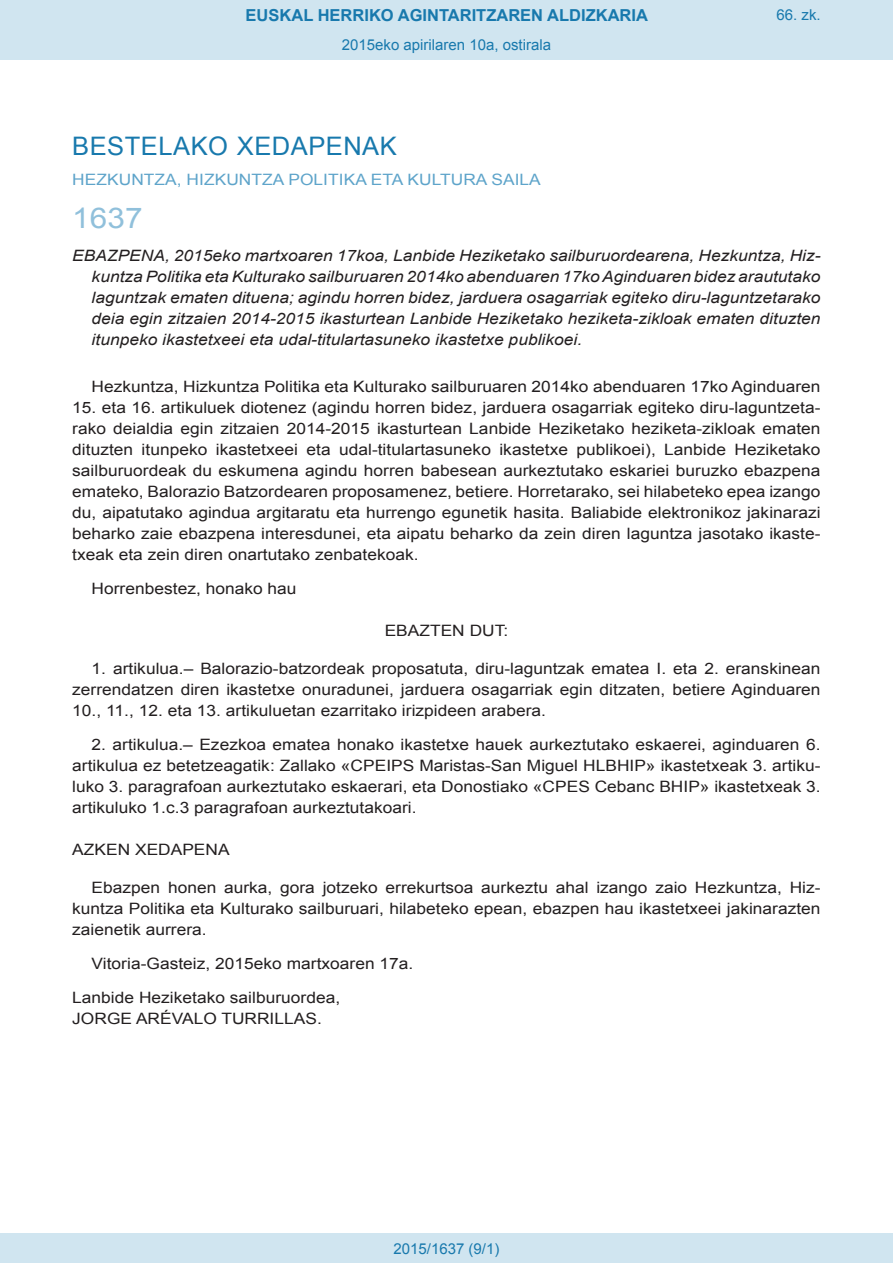
<style>
.page{position:relative;width:893px;height:1263px;background:#fff}
.page>*{position:absolute;margin:0;border:0;box-sizing:border-box;transform-origin:0 0}
.BOPVOrden{font:28.5px "Arial";color:#90c0db;scale:1.11 1}
.BOPVSeccion{font:25.5px "Arial";letter-spacing:.02em;color:#1879ad}
.t1{font:700 16.5px "Arial";color:#1879ad}
.BOPVDetalle{font:15.6px/21px "Arial";color:#231f20;text-align:justify;scale:1.11 1}
.BOPVTitulo{font:italic 15.6px/21px "Arial";color:#231f20;text-align:justify;scale:1.11 1}
.BOPVOrganismo{font:15.6px "Arial";letter-spacing:.005em;color:#5ea4ca;scale:1.11 1}
.BOPVFirmaLugFec{font:15.6px "Arial";color:#231f20;scale:1.11 1}
.BOPVFirmaPuesto{font:15.6px "Arial";color:#231f20;scale:1.11 1}
.BOPVFirmaNombre{font:15.6px "Arial";color:#231f20;scale:1.11 1}
.BOPVDisposicion{font:15.6px "Arial";color:#231f20;scale:1.11 1}
.BOPVClave{font:15.6px "Arial";color:#231f20;scale:1.11 1}
.Paginacion_Centro{font:15px "Arial";color:#1879ad}
</style>
<div class="page">
<div style="left:0;top:0;width:893px;height:60px;background:#d0e5f0"></div>
<div style="left:0;top:1233px;width:893px;height:30px;background:#d0e5f0"></div>
<p class="t1" style="left:246px;top:4px;width:404px">EUSKAL HERRIKO AGINTARITZAREN ALDIZKARIA</p>
<p class="Paginacion_Centro" style="left:342px;top:35px;width:211px">2015eko apirilaren 10a, ostirala</p>
<p class="Paginacion_Centro" style="left:776px;top:5px;width:46px">66. zk.</p>
<p class="BOPVSeccion" style="left:72px;top:129px;width:326px">BESTELAKO XEDAPENAK</p>
<p class="BOPVOrganismo" style="left:72px;top:169px;width:424px">HEZKUNTZA, HIZKUNTZA POLITIKA ETA KULTURA SAILA</p>
<p class="BOPVOrden" style="left:72px;top:199px;width:65px">1637</p>
<p class="BOPVTitulo" style="left:92px;top:246px;width:658px;text-indent:-19px">EBAZPENA, 2015eko martxoaren 17koa, Lanbide Heziketako sailburuordearena, Hezkuntza, Hiz&shy;kuntza Politika eta Kulturako sailburuaren 2014ko abenduaren 17ko Aginduaren bidez araututako laguntzak ematen dituena; agindu horren bidez, jarduera osagarriak egiteko diru-laguntzetarako deia egin zitzaien 2014-2015 ikasturtean Lanbide Heziketako heziketa-zikloak ematen dituzten itunpeko ikastetxeei eta udal-titulartasuneko ikastetxe publikoei.</p>
<p class="BOPVDetalle" style="left:92px;top:376px;width:658px">Hezkuntza, Hizkuntza Politika eta Kulturako sailburuaren 2014ko abenduaren 17ko Aginduaren</p>
<p class="BOPVDetalle" style="left:72px;top:397px;width:676px">15. eta 16. artikuluek diotenez (agindu horren bidez, jarduera osagarriak egiteko diru-laguntzeta&shy;rako deialdia egin zitzaien 2014-2015 ikasturtean Lanbide Heziketako heziketa-zikloak ematen dituzten itunpeko ikastetxeei eta udal-titulartasuneko ikastetxe publikoei), Lanbide Heziketako sailburuordeak du eskumena agindu horren babesean aurkeztutako eskariei buruzko ebazpena emateko, Balorazio Batzordearen proposamenez, betiere. Horretarako, sei hilabeteko epea izango du, aipatutako agindua argitaratu eta hurrengo egunetik hasita. Baliabide elektronikoz jakinarazi beharko zaie ebazpena interesdunei, eta aipatu beharko da zein diren laguntza jasotako ikaste&shy;txeak eta zein diren onartutako zenbatekoak.</p>
<p class="BOPVDetalle" style="left:92px;top:578px;width:186px">Horrenbestez, honako hau</p>
<p class="BOPVClave" style="left:385px;top:620px;width:113px">EBAZTEN DUT:</p>
<p class="BOPVDetalle" style="left:72px;top:658px;width:676px;text-indent:19px">1. artikulua.– Balorazio-batzordeak proposatuta, diru-laguntzak ematea I. eta 2. eranskinean zerrendatzen diren ikastetxe onuradunei, jarduera osagarriak egin ditzaten, betiere Aginduaren 10., 11., 12. eta 13. artikuluetan ezarritako irizpideen arabera.</p>
<p class="BOPVDetalle" style="left:72px;top:734px;width:676px;text-indent:19px">2. artikulua.– Ezezkoa ematea honako ikastetxe hauek aurkeztutako eskaerei, aginduaren 6. artikulua ez betetzeagatik: Zallako «CPEIPS Maristas-San Miguel HLBHIP» ikastetxeak 3. artiku&shy;luko 3. paragrafoan aurkeztutako eskaerari, eta Donostiako «CPES Cebanc BHIP» ikastetxeak 3. artikuluko 1.c.3 paragrafoan aurkeztutakoari.</p>
<p class="BOPVDisposicion" style="left:72px;top:839px;width:143px">AZKEN XEDAPENA</p>
<p class="BOPVDetalle" style="left:72px;top:877px;width:676px;text-indent:19px">Ebazpen honen aurka, gora jotzeko errekurtsoa aurkeztu ahal izango zaio Hezkuntza, Hiz&shy;kuntza Politika eta Kulturako sailburuari, hilabeteko epean, ebazpen hau ikastetxeei jakinarazten zaienetik aurrera.</p>
<p class="BOPVFirmaLugFec" style="left:92px;top:953px;width:291px">Vitoria-Gasteiz, 2015eko martxoaren 17a.</p>
<p class="BOPVFirmaPuesto" style="left:72px;top:987px;width:243px">Lanbide Heziketako sailburuordea,</p>
<p class="BOPVFirmaNombre" style="left:72px;top:1008px;width:226px">JORGE ARÉVALO TURRILLAS.</p>
<p class="Paginacion_Centro" style="left:393px;top:1238px;width:107px">2015/1637 (9/1)</p>
</div>
